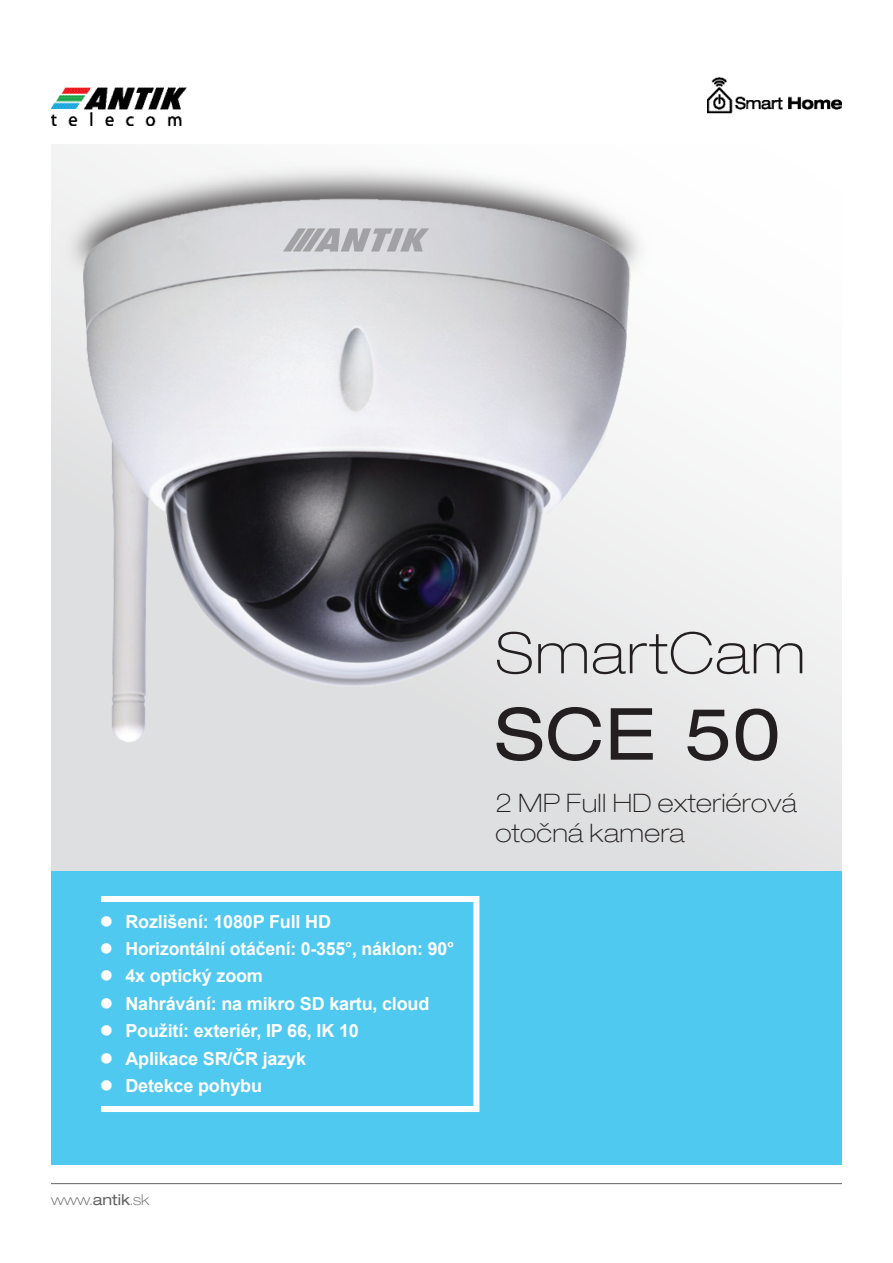
<style>
.page{position:relative;width:893px;height:1263px;background:#fff}
.page>*{position:absolute;margin:0;border:0;box-sizing:border-box;transform-origin:0 0}
.nazov_kapitoly{font:expanded 72px "Helvetica Neue LT Pro";color:#231f20}
.nazov_kapitoly-2{font:100 expanded 57px "Helvetica Neue LT Pro";letter-spacing:.025em;color:#231f20}
.nazov_kapitoly-3{font:100 expanded 25.5px/30.6px "Helvetica Neue LT Pro";letter-spacing:.01em;color:#231f20}
.t1{font:700 18px "Arial";letter-spacing:-.01em;color:#fff}
.t2{font:100 expanded 15px "Helvetica Neue LT Pro";color:#636366}
.s1{font-weight:400}
</style>
<div class="page">
<div style="left:51px;top:145px;width:791px;height:727px;background:linear-gradient(to bottom,#fff,#e2e3e4)"></div>
<div style="left:51px;top:872px;width:791px;height:293px;background:#4fc9f0"></div>
<img style="left:51px;top:87px;width:135px;height:39px">
<img style="left:707px;top:77px;width:135px;height:37px">
<hr style="left:51px;top:1183px;width:791px;height:1px;background:#636366">
<div style="left:98px;top:896px;width:381px;height:216px;border:6px solid #fff"></div>
<img style="left:51px;top:145px;width:643px;height:622px">
<p class="t1" style="left:100px;top:909px;width:233px">● Rozlišení: 1080P Full HD</p>
<p class="t1" style="left:100px;top:936px;width:356px">● Horizontální otáčení: 0-355°, náklon: 90°</p>
<p class="t1" style="left:100px;top:963px;width:165px">● 4x optický zoom</p>
<p class="t1" style="left:100px;top:991px;width:331px">● Nahrávání: na mikro SD kartu, cloud</p>
<p class="t1" style="left:100px;top:1018px;width:260px">● Použití: exteriér, IP 66, IK 10</p>
<p class="t1" style="left:100px;top:1045px;width:208px">● Aplikace SR/ČR jazyk</p>
<p class="t1" style="left:100px;top:1073px;width:164px">● Detekce pohybu</p>
<p class="t2" style="left:51px;top:1190px;width:100px">www.<span class="s1">antik</span>.sk</p>
<p class="nazov_kapitoly-2" style="left:495px;top:618px;width:312px">SmartCam</p>
<p class="nazov_kapitoly" style="left:495px;top:689px;width:287px">SCE 50</p>
<p class="nazov_kapitoly-3" style="left:495px;top:787px;width:303px">2 MP Full HD exteriérová otočná kamera</p>
</div>
